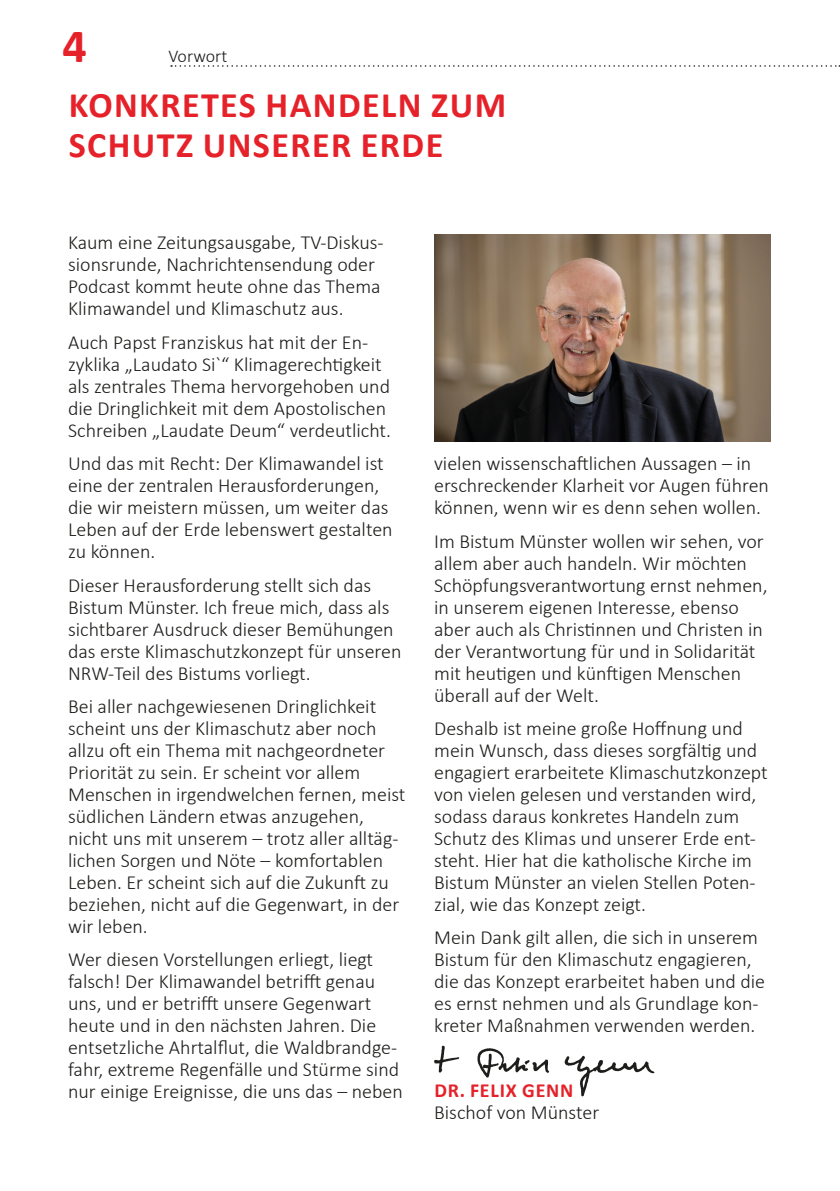
<style>
.page{position:relative;width:840px;height:1191px;background:#fff}
.page>*{position:absolute;margin:0;border:0;box-sizing:border-box;transform-origin:0 0}
.t1{font:700 48px "Calibri";color:#e52129}
._1-Überschrift{font:700 36px/40px "Calibri";letter-spacing:.04em;color:#e52129}
.fließtext_ohne_einzug{font:300 20px/22px "Calibri";color:#1d1d1b}
.t2{font:300 18px "Calibri";color:#1d1d1b}
.s1{font-weight:700;color:#e52129}
</style>
<div class="page">
<svg style="left:171px;top:65px;width:668px;height:2px"></svg>
<img style="left:434px;top:1045px;width:221px;height:52px">
<img style="left:434px;top:234px;width:336px;height:207px">
<h1 class="t1" style="left:62px;top:12px;width:26px">4</h1>
<p class="t2" style="left:168px;top:45px;width:60px">Vorwort</p>
<p class="_1-Überschrift" style="left:69px;top:85px;width:438px">KONKRETES HANDELN ZUM<br>SCHUTZ UNSERER ERDE</p>
<p class="fließtext_ohne_einzug" style="left:68px;top:232px;width:317px">Kaum eine Zeitungsausgabe, TV-Diskus&shy;sionsrunde, Nachrichtensendung oder Podcast kommt heute ohne das Thema Klimawandel und Klimaschutz aus.</p>
<p class="fließtext_ohne_einzug" style="left:68px;top:331px;width:324px">Auch Papst Franziskus hat mit der En&shy;zyklika „Laudato Si`“ Klimagerechtigkeit als zentrales Thema hervorgehoben und die Dringlichkeit mit dem Apostolischen Schreiben „Laudate Deum“ verdeutlicht.</p>
<p class="fließtext_ohne_einzug" style="left:68px;top:452px;width:326px">Und das mit Recht: Der Klimawandel ist eine der zentralen Herausforderungen, die wir meistern müssen, um weiter das Leben auf der Erde lebenswert gestalten zu können.</p>
<p class="fließtext_ohne_einzug" style="left:68px;top:574px;width:334px">Dieser Herausforderung stellt sich das Bistum Münster. Ich freue mich, dass als sichtbarer Ausdruck dieser Bemühungen das erste Klimaschutzkonzept für unseren NRW-Teil des Bistums vorliegt.</p>
<p class="fließtext_ohne_einzug" style="left:68px;top:695px;width:339px">Bei aller nachgewiesenen Dringlichkeit scheint uns der Klimaschutz aber noch allzu oft ein Thema mit nachgeordneter Priorität zu sein. Er scheint vor allem Menschen in irgendwelchen fernen, meist südlichen Ländern etwas anzugehen, nicht uns mit unserem – trotz aller alltäg&shy;lichen Sorgen und Nöte – komfortablen Leben. Er scheint sich auf die Zukunft zu beziehen, nicht auf die Gegenwart, in der wir leben.</p>
<p class="fließtext_ohne_einzug" style="left:68px;top:948px;width:336px">Wer diesen Vorstellungen erliegt, liegt falsch! Der Klimawandel betrifft genau uns, und er betrifft unsere Gegenwart heute und in den nächsten Jahren. Die entsetzliche Ahrtalflut, die Waldbrandge&shy;fahr, extreme Regenfälle und Stürme sind nur einige Ereignisse, die uns das – neben</p>
<p class="fließtext_ohne_einzug" style="left:434px;top:452px;width:336px">vielen wissenschaftlichen Aussagen – in erschreckender Klarheit vor Augen führen können, wenn wir es denn sehen wollen.</p>
<p class="fließtext_ohne_einzug" style="left:434px;top:530px;width:335px">Im Bistum Münster wollen wir sehen, vor allem aber auch handeln. Wir möchten Schöpfungsverantwortung ernst nehmen, in unserem eigenen Interesse, ebenso aber auch als Christinnen und Christen in der Verantwortung für und in Solidarität mit heutigen und künftigen Menschen überall auf der Welt.</p>
<p class="fließtext_ohne_einzug" style="left:434px;top:717px;width:335px">Deshalb ist meine große Hoffnung und mein Wunsch, dass dieses sorgfältig und engagiert erarbeitete Klimaschutzkonzept von vielen gelesen und verstanden wird, sodass daraus konkretes Handeln zum Schutz des Klimas und unserer Erde ent&shy;steht. Hier hat die katholische Kirche im Bistum Münster an vielen Stellen Poten&shy;zial, wie das Konzept zeigt.</p>
<p class="fließtext_ohne_einzug" style="left:434px;top:926px;width:332px">Mein Dank gilt allen, die sich in unserem Bistum für den Klimaschutz engagieren, die das Konzept erarbeitet haben und die es ernst nehmen und als Grundlage kon&shy;kreter Maßnahmen verwenden werden.</p>
<p class="fließtext_ohne_einzug" style="left:434px;top:1079px;width:166px"><span class="s1">DR. FELIX GENN<br></span>Bischof von Münster</p>
</div>
